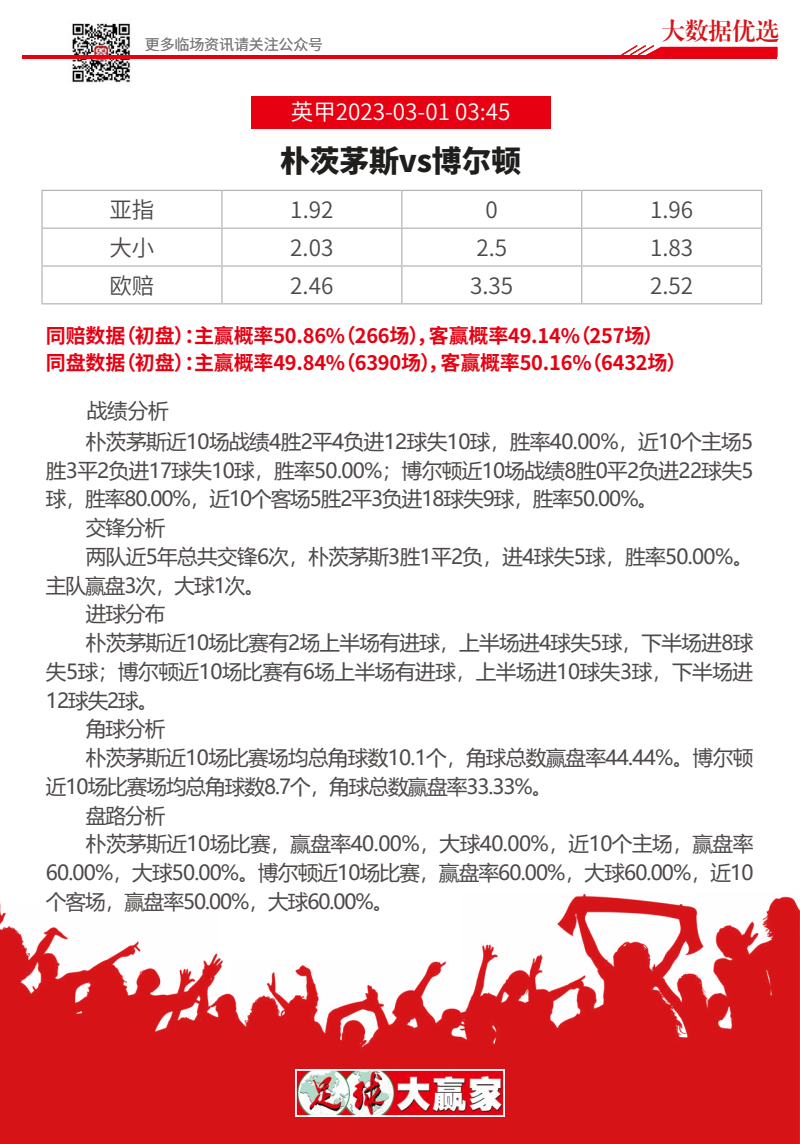
<style>
.page{position:relative;width:800px;height:1144px;background:#fff}
.page>*{position:absolute;margin:0;border:0;box-sizing:border-box;transform-origin:0 0}
.t1{font:900 30px "Noto Sans Hans";letter-spacing:-.01em;color:#1f1e1d}
.t2{font:23.75px "CT Biao Song SJ";letter-spacing:-.01em;color:#d61418}
.t3{font:600 22.5px "Noto Sans Hans";color:#4c4948}
.t4{font:600 22.5px "Noto Sans Hans";color:#fff}
.t5{font:20.62px "Microsoft Ya Hei";letter-spacing:-.035em;color:#4c4948}
.t6{font:700 20px/26.2px "Noto Sans Hans";letter-spacing:-.01em;color:#e60012}
.t7{font:600 15px "Noto Sans Hans";letter-spacing:-.01em;color:#7d7d7d}
</style>
<div class="page">
<img style="left:0;top:893px;width:800px;height:251px">
<img style="left:298px;top:1072px;width:204px;height:42px">
<div style="left:295px;top:1069px;width:210px;height:48px;border:2px solid #fff"></div>
<img style="left:72px;top:23px;width:59px;height:60px">
<hr style="left:22px;top:55px;width:755px;height:4px;background:#e60012">
<svg style="left:621px;top:45px;width:156px;height:10px"></svg>
<hr style="left:41px;top:190px;width:181px;height:1px;background:#b5b6b6">
<hr style="left:41px;top:191px;width:2px;height:37px;background:#b5b6b6">
<hr style="left:222px;top:190px;width:180px;height:1px;background:#b5b6b6">
<hr style="left:221px;top:191px;width:2px;height:37px;background:#b5b6b6">
<hr style="left:402px;top:190px;width:180px;height:1px;background:#b5b6b6">
<hr style="left:401px;top:191px;width:1px;height:37px;background:#b5b6b6">
<hr style="left:582px;top:190px;width:180px;height:1px;background:#b5b6b6">
<hr style="left:581px;top:191px;width:1px;height:37px;background:#b5b6b6">
<hr style="left:761px;top:191px;width:1px;height:37px;background:#b5b6b6">
<hr style="left:41px;top:228px;width:181px;height:1px;background:#b5b6b6">
<hr style="left:41px;top:229px;width:2px;height:36px;background:#b5b6b6">
<hr style="left:222px;top:228px;width:180px;height:1px;background:#b5b6b6">
<hr style="left:221px;top:229px;width:2px;height:36px;background:#b5b6b6">
<hr style="left:402px;top:228px;width:180px;height:1px;background:#b5b6b6">
<hr style="left:401px;top:229px;width:1px;height:36px;background:#b5b6b6">
<hr style="left:582px;top:228px;width:180px;height:1px;background:#b5b6b6">
<hr style="left:581px;top:229px;width:1px;height:36px;background:#b5b6b6">
<hr style="left:761px;top:229px;width:1px;height:36px;background:#b5b6b6">
<hr style="left:41px;top:265px;width:181px;height:2px;background:#b5b6b6">
<hr style="left:41px;top:267px;width:2px;height:36px;background:#b5b6b6">
<hr style="left:222px;top:265px;width:180px;height:2px;background:#b5b6b6">
<hr style="left:221px;top:267px;width:2px;height:36px;background:#b5b6b6">
<hr style="left:402px;top:265px;width:180px;height:2px;background:#b5b6b6">
<hr style="left:401px;top:267px;width:1px;height:36px;background:#b5b6b6">
<hr style="left:582px;top:265px;width:180px;height:2px;background:#b5b6b6">
<hr style="left:581px;top:267px;width:1px;height:36px;background:#b5b6b6">
<hr style="left:761px;top:267px;width:1px;height:36px;background:#b5b6b6">
<hr style="left:41px;top:303px;width:181px;height:1px;background:#b5b6b6">
<hr style="left:222px;top:303px;width:180px;height:1px;background:#b5b6b6">
<hr style="left:402px;top:303px;width:180px;height:1px;background:#b5b6b6">
<hr style="left:582px;top:303px;width:180px;height:1px;background:#b5b6b6">
<div style="left:251px;top:96px;width:300px;height:33px;background:#e60012"></div>
<p class="t7" style="left:145px;top:36px;width:180px">更多临场资讯请关注公众号</p>
<p class="t4" style="left:291px;top:99px;width:221px">英甲2023-03-01 03:45</p>
<h1 class="t1" style="left:280px;top:144px;width:243px">朴茨茅斯vs博尔顿</h1>
<p class="t2" style="left:661px;top:19px;width:119px">大数据优选</p>
<p class="t3" style="left:109px;top:197px;width:46px">亚指</p>
<p class="t3" style="left:290px;top:197px;width:45px">1.92</p>
<p class="t3" style="left:486px;top:197px;width:14px">0</p>
<p class="t3" style="left:650px;top:197px;width:45px">1.96</p>
<p class="t3" style="left:109px;top:235px;width:46px">大小</p>
<p class="t3" style="left:290px;top:235px;width:45px">2.03</p>
<p class="t3" style="left:476px;top:235px;width:32px">2.5</p>
<p class="t3" style="left:650px;top:235px;width:45px">1.83</p>
<p class="t3" style="left:109px;top:273px;width:46px">欧赔</p>
<p class="t3" style="left:290px;top:273px;width:45px">2.46</p>
<p class="t3" style="left:470px;top:273px;width:45px">3.35</p>
<p class="t3" style="left:650px;top:273px;width:45px">2.52</p>
<p class="t6" style="left:46px;top:323px;width:642px">同赔数据（初盘）：主赢概率50.86%（266场），客赢概率49.14%（257场）同盘数据（初盘）：主赢概率49.84%（6390场），客赢概率50.16%（6432场）</p>
<p class="t5" style="left:87px;top:396px;width:83px">战绩分析</p>
<p class="t5" style="left:86px;top:427px;width:669px">朴茨茅斯近10场战绩4胜2平4负进12球失10球，胜率40.00%，近10个主场5</p>
<p class="t5" style="left:46px;top:456px;width:709px">胜3平2负进17球失10球，胜率50.00%；博尔顿近10场战绩8胜0平2负进22球失5</p>
<p class="t5" style="left:46px;top:485px;width:614px">球，胜率80.00%，近10个客场5胜2平3负进18球失9球，胜率50.00%。</p>
<p class="t5" style="left:86px;top:514px;width:81px">交锋分析</p>
<p class="t5" style="left:86px;top:542px;width:669px">两队近5年总共交锋6次，朴茨茅斯3胜1平2负，进4球失5球，胜率50.00%。</p>
<p class="t5" style="left:46px;top:571px;width:221px">主队赢盘3次，大球1次。</p>
<p class="t5" style="left:86px;top:600px;width:81px">进球分布</p>
<p class="t5" style="left:86px;top:629px;width:669px">朴茨茅斯近10场比赛有2场上半场有进球，上半场进4球失5球，下半场进8球</p>
<p class="t5" style="left:46px;top:657px;width:709px">失5球；博尔顿近10场比赛有6场上半场有进球，上半场进10球失3球，下半场进</p>
<p class="t5" style="left:46px;top:686px;width:114px">12球失2球。</p>
<p class="t5" style="left:86px;top:715px;width:81px">角球分析</p>
<p class="t5" style="left:86px;top:744px;width:669px">朴茨茅斯近10场比赛场均总角球数10.1个，角球总数赢盘率44.44%。博尔顿</p>
<p class="t5" style="left:46px;top:772px;width:508px">近10场比赛场均总角球数8.7个，角球总数赢盘率33.33%。</p>
<p class="t5" style="left:86px;top:801px;width:81px">盘路分析</p>
<p class="t5" style="left:86px;top:830px;width:669px">朴茨茅斯近10场比赛，赢盘率40.00%，大球40.00%，近10个主场，赢盘率</p>
<p class="t5" style="left:46px;top:859px;width:709px">60.00%，大球50.00%。博尔顿近10场比赛，赢盘率60.00%，大球60.00%，近10</p>
<p class="t5" style="left:46px;top:887px;width:349px">个客场，赢盘率50.00%，大球60.00%。</p>
</div>
